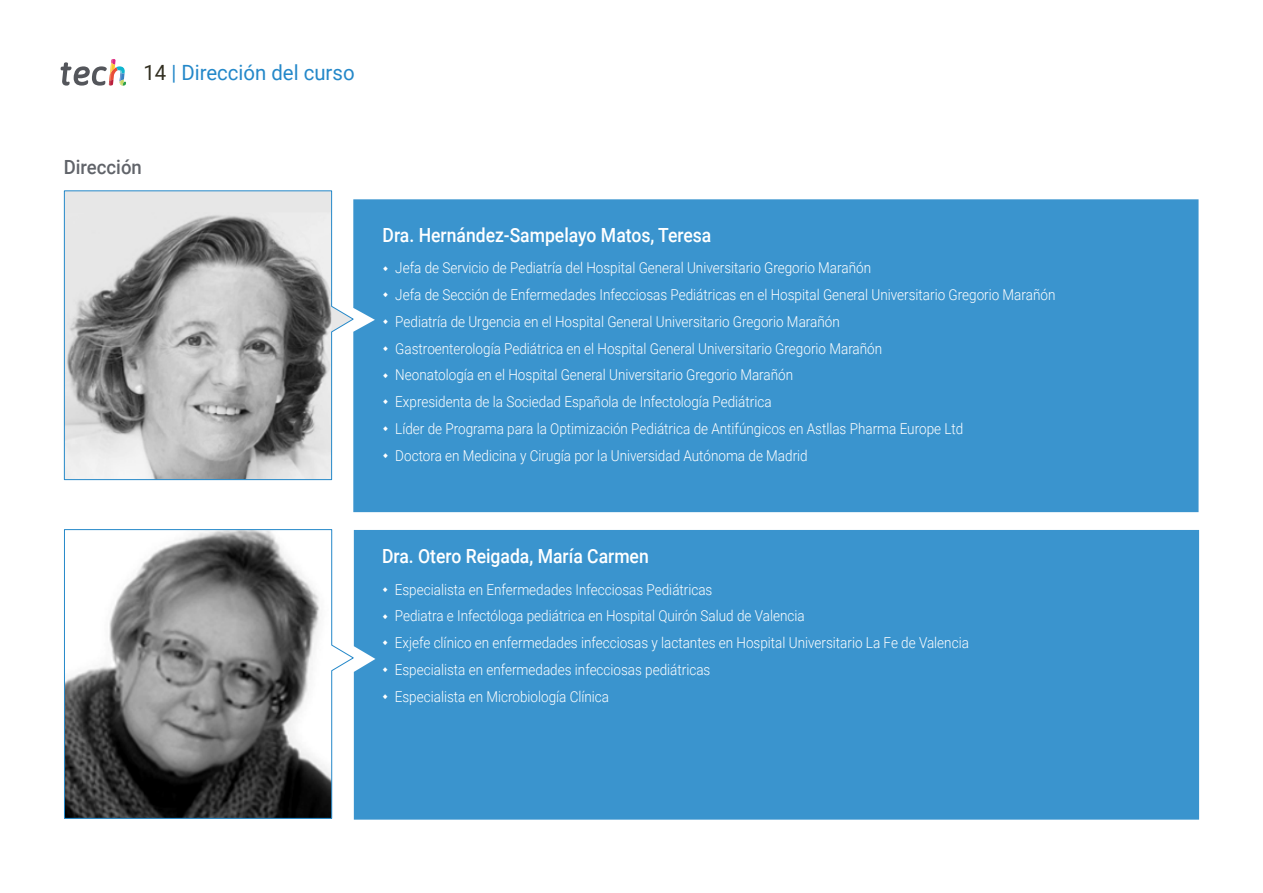
<style>
.page{position:relative;width:1263px;height:893px;background:#fff}
.page>*{position:absolute;margin:0;border:0;box-sizing:border-box;transform-origin:0 0}
.t1{font:21px "Roboto";color:#2488c9}
.t2{font:500 19.5px "Roboto";color:#fff;scale:.9 1}
.t3{font:500 19.5px "Roboto";color:#61646a;scale:.95 1}
.t4{font:300 15px/26.7px "Roboto";color:#fff;scale:.9 1}
.s1{color:#312e20}
</style>
<div class="page">
<svg style="left:61px;top:59px;width:65px;height:27px"></svg>
<div style="left:353px;top:199px;width:845px;height:313px;background:#3a94ce"></div>
<div style="left:354px;top:530px;width:845px;height:290px;background:#3a94ce"></div>
<svg style="left:64px;top:190px;width:290px;height:290px;background:#afb1b2"></svg>
<svg style="left:64px;top:529px;width:290px;height:290px"></svg>
<svg style="left:383px;top:266px;width:5px;height:5px"></svg>
<svg style="left:383px;top:292px;width:5px;height:5px"></svg>
<svg style="left:383px;top:319px;width:5px;height:5px"></svg>
<svg style="left:383px;top:346px;width:5px;height:5px"></svg>
<svg style="left:383px;top:373px;width:5px;height:5px"></svg>
<svg style="left:383px;top:399px;width:5px;height:5px"></svg>
<svg style="left:383px;top:426px;width:5px;height:5px"></svg>
<svg style="left:383px;top:453px;width:5px;height:5px"></svg>
<svg style="left:383px;top:587px;width:4px;height:5px"></svg>
<svg style="left:383px;top:614px;width:4px;height:5px"></svg>
<svg style="left:383px;top:640px;width:4px;height:5px"></svg>
<svg style="left:383px;top:667px;width:4px;height:5px"></svg>
<svg style="left:383px;top:694px;width:4px;height:5px"></svg>
<h1 class="t1" style="left:144px;top:57px;width:213px"><span class="s1">14</span> | Dirección del curso</h1>
<h2 class="t3" style="left:64px;top:154px;width:84px">Dirección</h2>
<h2 class="t2" style="left:383px;top:221px;width:367px">Dra. Hernández-Sampelayo Matos, Teresa</h2>
<p class="t4" style="left:395px;top:254px;width:735px">Jefa de Servicio de Pediatría del Hospital General Universitario Gregorio Marañón<br>Jefa de Sección de Enfermedades Infecciosas Pediátricas en el Hospital General Universitario Gregorio Marañón Pediatría de Urgencia en el Hospital General Universitario Gregorio Marañón<br>Gastroenterología Pediátrica en el Hospital General Universitario Gregorio Marañón<br>Neonatología en el Hospital General Universitario Gregorio Marañón<br>Expresidenta de la Sociedad Española de Infectología Pediátrica<br>Líder de Programa para la Optimización Pediátrica de Antifúngicos en Astllas Pharma Europe Ltd<br>Doctora en Medicina y Cirugía por la Universidad Autónoma de Madrid</p>
<h2 class="t2" style="left:382px;top:542px;width:298px">Dra. Otero Reigada, María Carmen</h2>
<p class="t4" style="left:395px;top:575px;width:639px">Especialista en Enfermedades Infecciosas Pediátricas<br>Pediatra e Infectóloga pediátrica en Hospital Quirón Salud de Valencia<br>Exjefe clínico en enfermedades infecciosas y lactantes en Hospital Universitario La Fe de Valencia Especialista en enfermedades infecciosas pediátricas<br>Especialista en Microbiología Clínica</p>
</div>
